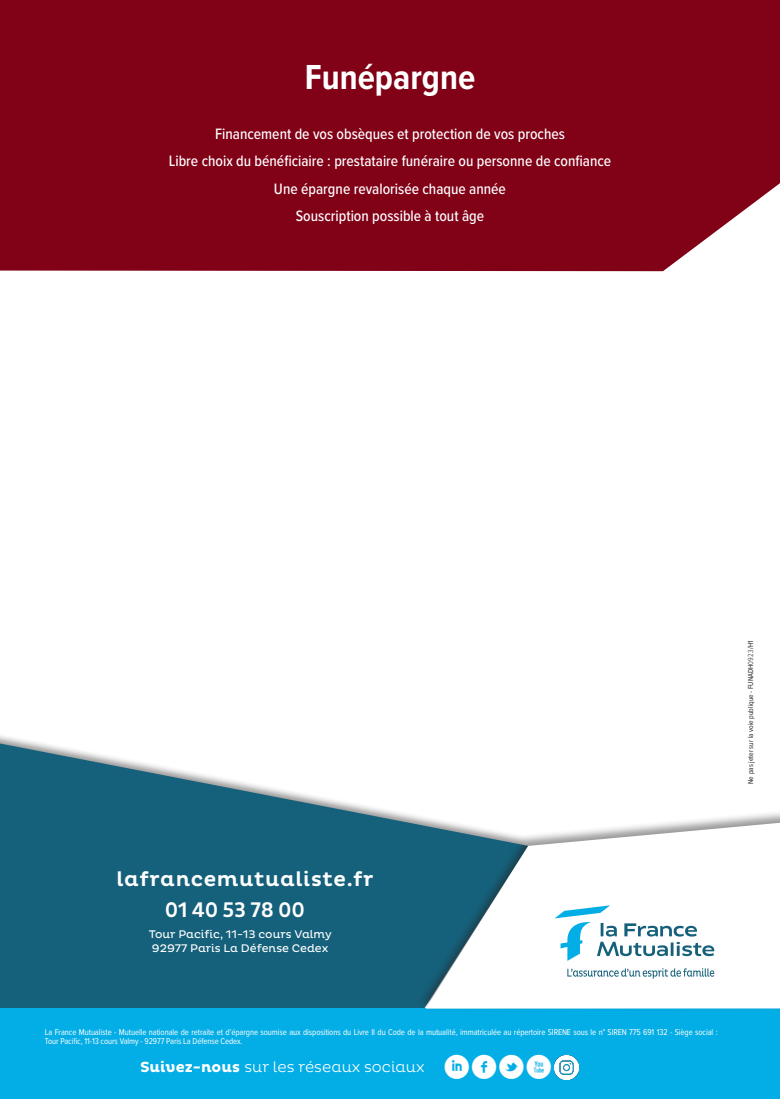
<style>
.page{position:relative;width:780px;height:1099px;background:#fff}
.page>*{position:absolute;margin:0;border:0;box-sizing:border-box;transform-origin:0 0}
.t1{font:700 36px "Proxima Nova Cond";color:#fff}
.t2{font:34.38px "Socialico";color:#fff}
.t3{font:500 21.5px "Pluto Cond";letter-spacing:-.01em;color:#fff}
.t4{font:500 20.62px "Pluto";letter-spacing:.03em;color:#fff}
.t5{font:500 15.62px "Proxima Nova Cond";color:#fff}
.t6{font:300 15px "Pluto";color:#fff}
.t7{font:11.25px/13.5px "Pluto";color:#fff}
.t8{font:8.75px/8.1px "Proxima Nova Cond";letter-spacing:-.01em;color:#fff}
.t9{font:7.5px "Proxima Nova Cond";color:#231f20}
.s1{font-weight:300}
.s2{font-weight:700}
</style>
<div class="page">
<div style="left:0;top:0;width:780px;height:272px;background:#810117"></div>
<svg style="left:0;top:743px;width:416px;height:265px;fill:#15607a"></svg>
<div style="left:0;top:1008px;width:780px;height:90px;background:#03ade5"></div>
<img style="left:554px;top:1055px;width:25px;height:24px">
<div style="left:416px;top:809px;width:364px;height:202px;background:#231f20;opacity:.47"></div>
<svg style="left:425px;top:822px;width:355px;height:186px"></svg>
<svg style="left:537px;top:885px;width:177px;height:93px"></svg>
<p class="t1" style="left:304px;top:50px;width:172px">Funépargne</p>
<p class="t5" style="left:215px;top:122px;width:351px">Financement de vos obsèques et protection de vos proches</p>
<p class="t5" style="left:169px;top:149px;width:444px">Libre choix du bénéficiaire : prestataire funéraire ou personne de confiance</p>
<p class="t5" style="left:274px;top:177px;width:233px">Une épargne revalorisée chaque année</p>
<p class="t5" style="left:296px;top:204px;width:190px">Souscription possible à tout âge</p>
<p class="t9" style="left:745px;top:783px;width:145px;rotate:-90deg">Ne pas jeter sur la voie publique - FUNADH<span class="s1">0923</span>/H1</p>
<p class="t4" style="left:116px;top:867px;width:258px">lafrancemutualiste.fr</p>
<p class="t3" style="left:165px;top:897px;width:142px">01 40 53 78 00</p>
<p class="t7" style="left:149px;top:927px;width:184px">Tour Pacific, 11-13 cours Valmy<br>92977 Paris La Défense Cedex</p>
<p class="t8" style="left:45px;top:1028px;width:674px">La France Mutualiste - Mutuelle nationale de retraite et d’épargne soumise aux dispositions du Livre II du Code de la mutualité, immatriculée au répertoire SIRENE sous le n° SIREN 775 691 132 - Siège social :<br>Tour Pacific, 11-13 cours Valmy - 92977 Paris La Défense Cedex.</p>
<p class="t6" style="left:140px;top:1057px;width:286px"><span class="s2">Suivez-nous</span> sur les réseaux sociaux</p>
<p class="t2" style="left:443px;top:1047px;width:111px">iflx</p>
</div>
